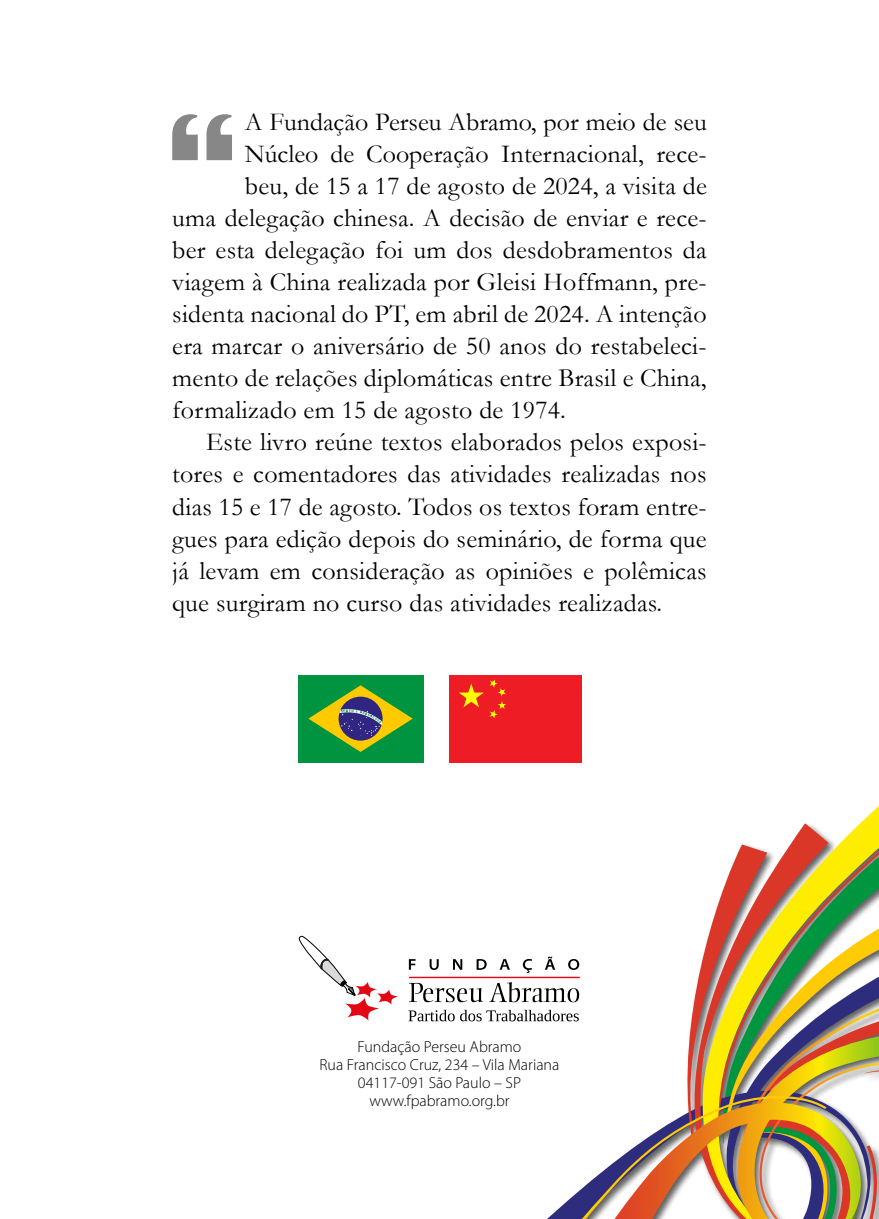
<style>
.page{position:relative;width:879px;height:1219px;background:#fff}
.page>*{position:absolute;margin:0;border:0;box-sizing:border-box;transform-origin:0 0}
.t1{font:500 171.2px "Keep Calm";color:#878787}
.t2{font:26px "Garamond";letter-spacing:.01em;color:#000}
.t3{font:16px/18px "Myriad Variable Concept";color:#000;text-align:center}
</style>
<div class="page">
<svg style="left:791px;top:806px;width:88px;height:38px"></svg>
<svg style="left:408px;top:844px;width:471px;height:375px"></svg>
<svg style="left:298px;top:935px;width:101px;height:86px"></svg>
<div style="left:298px;top:675px;width:125px;height:88px;background:#009440"></div>
<svg style="left:308px;top:685px;width:105px;height:67px"></svg>
<div style="left:449px;top:675px;width:132px;height:88px;background:#ee1c25"></div>
<svg style="left:459px;top:679px;width:47px;height:39px"></svg>
<h1 class="t1" style="left:167px;top:40px;width:71px">“</h1>
<p class="t2" style="left:245px;top:105px;width:463px">A Fundação Perseu Abramo, por meio de seu</p>
<p class="t2" style="left:245px;top:137px;width:463px">Núcleo de Cooperação Internacional, rece-</p>
<p class="t2" style="left:245px;top:169px;width:463px">beu, de 15 a 17 de agosto de 2024, a visita de</p>
<p class="t2" style="left:172px;top:201px;width:536px">uma delegação chinesa. A decisão de enviar e rece-</p>
<p class="t2" style="left:172px;top:233px;width:536px">ber esta delegação foi um dos desdobramentos da</p>
<p class="t2" style="left:172px;top:265px;width:536px">viagem à China realizada por Gleisi Hoffmann, pre-</p>
<p class="t2" style="left:172px;top:297px;width:536px">sidenta nacional do PT, em abril de 2024. A intenção</p>
<p class="t2" style="left:172px;top:329px;width:536px">era marcar o aniversário de 50 anos do restabeleci-</p>
<p class="t2" style="left:172px;top:361px;width:536px">mento de relações diplomáticas entre Brasil e China,</p>
<p class="t2" style="left:172px;top:393px;width:395px">formalizado em 15 de agosto de 1974.</p>
<p class="t2" style="left:206px;top:425px;width:502px">Este livro reúne textos elaborados pelos exposi-</p>
<p class="t2" style="left:172px;top:457px;width:536px">tores e comentadores das atividades realizadas nos</p>
<p class="t2" style="left:172px;top:489px;width:536px">dias 15 e 17 de agosto. Todos os textos foram entre-</p>
<p class="t2" style="left:172px;top:521px;width:536px">gues para edição depois do seminário, de forma que</p>
<p class="t2" style="left:172px;top:553px;width:536px">já levam em consideração as opiniões e polêmicas</p>
<p class="t2" style="left:172px;top:585px;width:491px">que surgiram no curso das atividades realizadas.</p>
<p class="t3" style="left:319px;top:1037px;width:241px">Fundação Perseu Abramo<br>Rua Francisco Cruz, 234 – Vila Mariana<br>04117-091 São Paulo – SP www.fpabramo.org.br</p>
</div>
